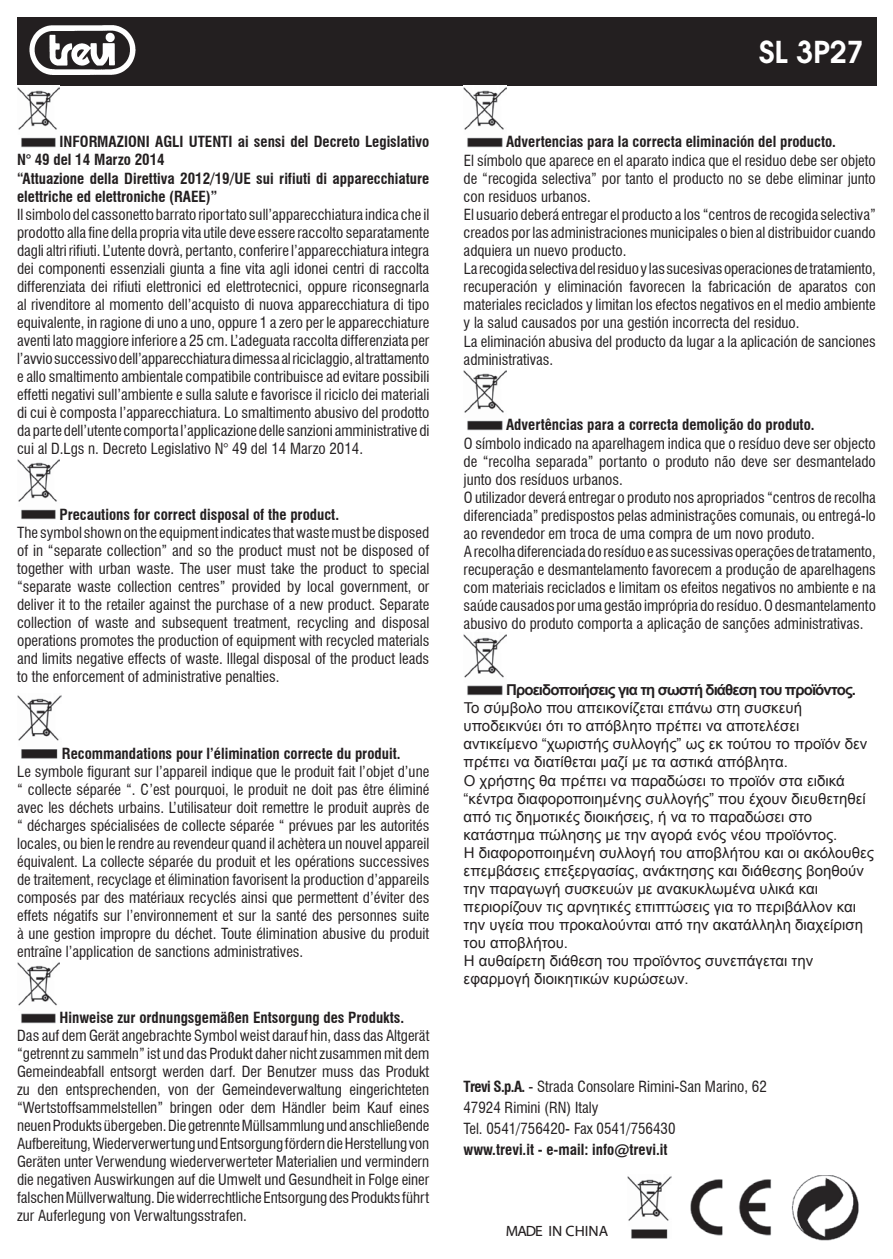
<style>
.page{position:relative;width:893px;height:1259px;background:#fff}
.page>*{position:absolute;margin:0;border:0;box-sizing:border-box;transform-origin:0 0}
.t1{font:600 30px "Avant Garde";color:#fff}
.t2{font:condensed 15px/18px "Swiss 721 BT";color:#231f20;text-align:justify}
.t3{font:15px/18px "Arial Greek";color:#231f20}
.t4{font:700 condensed 15px/18px "Swiss 721 BT";color:#231f20}
.t5{font:700 15px "Arial Greek";letter-spacing:-.06em;color:#231f20}
.t6{font:15px "Myriad Web";color:#231f20}
.s1{font-weight:700}
</style>
<div class="page">
<div style="left:17px;top:17px;width:859px;height:68px;background:#231f20"></div>
<img style="left:30px;top:26px;width:106px;height:48px">
<img style="left:792px;top:1176px;width:67px;height:64px">
<img style="left:691px;top:1179px;width:81px;height:57px">
<img style="left:627px;top:1176px;width:45px;height:63px">
<img style="left:17px;top:87px;width:43px;height:60px">
<img style="left:17px;top:459px;width:43px;height:61px">
<img style="left:17px;top:695px;width:45px;height:64px">
<img style="left:17px;top:962px;width:43px;height:61px">
<img style="left:464px;top:87px;width:42px;height:60px">
<img style="left:464px;top:370px;width:42px;height:60px">
<img style="left:464px;top:634px;width:42px;height:61px">
<p class="t4" style="left:17px;top:133px;width:414px;text-indent:42px">INFORMAZIONI AGLI UTENTI ai sensi del Decreto Legislativo N° 49 del 14 Marzo 2014<br>“Attuazione della Direttiva 2012/19/UE sui rifiuti di apparecchiature elettriche ed elettroniche (RAEE)”</p>
<p class="t2" style="left:17px;top:206px;width:414px">Il simbolo del cassonetto barrato riportato sull’apparecchiatura indica che il prodotto alla fine della propria vita utile deve essere raccolto separatamente dagli altri rifiuti. L’utente dovrà, pertanto, conferire l’apparecchiatura integra dei componenti essenziali giunta a fine vita agli idonei centri di raccolta differenziata dei rifiuti elettronici ed elettrotecnici, oppure riconsegnarla al rivenditore al momento dell’acquisto di nuova apparecchiatura di tipo equivalente, in ragione di uno a uno, oppure 1 a zero per le apparecchiature aventi lato maggiore inferiore a 25 cm. L’adeguata raccolta differenziata per l’avvio successivo dell’apparecchiatura dimessa al riciclaggio, al trattamento e allo smaltimento ambientale compatibile contribuisce ad evitare possibili effetti negativi sull’ambiente e sulla salute e favorisce il riciclo dei materiali di cui è composta l’apparecchiatura. Lo smaltimento abusivo del prodotto da parte dell’utente comporta l’applicazione delle sanzioni amministrative di cui al D.Lgs n. Decreto Legislativo N° 49 del 14 Marzo 2014.</p>
<p class="t4" style="left:60px;top:505px;width:281px">Precautions for correct disposal of the product.</p>
<p class="t2" style="left:17px;top:524px;width:414px">The symbol shown on the equipment indicates that waste must be disposed of in “separate collection” and so the product must not be disposed of together with urban waste. The user must take the product to special “separate waste collection centres” provided by local government, or deliver it to the retailer against the purchase of a new product. Separate collection of waste and subsequent treatment, recycling and disposal operations promotes the production of equipment with recycled materials and limits negative effects of waste. Illegal disposal of the product leads to the enforcement of administrative penalties.</p>
<p class="t4" style="left:62px;top:744px;width:340px">Recommandations pour l’élimination correcte du produit.</p>
<p class="t2" style="left:17px;top:763px;width:414px">Le symbole figurant sur l’appareil indique que le produit fait l’objet d’une “ collecte séparée “. C’est pourquoi, le produit ne doit pas être éliminé avec les déchets urbains. L’utilisateur doit remettre le produit auprès de “ décharges spécialisées de collecte séparée “ prévues par les autorités locales, ou bien le rendre au revendeur quand il achètera un nouvel appareil équivalent. La collecte séparée du produit et les opérations successives de traitement, recyclage et élimination favorisent la production d’appareils composés par des matériaux recyclés ainsi que permettent d’éviter des effets négatifs sur l’environnement et sur la santé des personnes suite à une gestion impropre du déchet. Toute élimination abusive du produit entraîne l’application de sanctions administratives.</p>
<p class="t4" style="left:60px;top:1008px;width:346px">Hinweise zur ordnungsgemäßen Entsorgung des Produkts.</p>
<p class="t2" style="left:17px;top:1027px;width:414px">Das auf dem Gerät angebrachte Symbol weist darauf hin, dass das Altgerät “getrennt zu sammeln” ist und das Produkt daher nicht zusammen mit dem Gemeindeabfall entsorgt werden darf. Der Benutzer muss das Produkt zu den entsprechenden, von der Gemeindeverwaltung eingerichteten “Wertstoffsammelstellen” bringen oder dem Händler beim Kauf eines neuen Produkts übergeben. Die getrennte Müllsammlung und anschließende Aufbereitung, Wiederverwertung und Entsorgung fördern die Herstellung von Geräten unter Verwendung wiederverwerteter Materialien und vermindern die negativen Auswirkungen auf die Umwelt und Gesundheit in Folge einer falschen Müllverwaltung. Die widerrechtliche Entsorgung des Produkts führt zur Auferlegung von Verwaltungsstrafen.</p>
<h1 class="t1" style="left:759px;top:33px;width:106px">SL 3P27</h1>
<p class="t4" style="left:506px;top:133px;width:331px">Advertencias para la correcta eliminación del producto.</p>
<p class="t2" style="left:464px;top:151px;width:414px;text-align:left">El símbolo que aparece en el aparato indica que el residuo debe ser objeto de “recogida selectiva” por tanto el producto no se debe eliminar junto con residuos urbanos.<br>El usuario deberá entregar el producto a los “centros de recogida selectiva” creados por las administraciones municipales o bien al distribuidor cuando adquiera un nuevo producto.<br>La recogida selectiva del residuo y las sucesivas operaciones de tratamiento, recuperación y eliminación favorecen la fabricación de aparatos con materiales reciclados y limitan los efectos negativos en el medio ambiente y la salud causados por una gestión incorrecta del residuo.<br>La eliminación abusiva del producto da lugar a la aplicación de sanciones administrativas.</p>
<p class="t4" style="left:506px;top:416px;width:310px">Advertências para a correcta demolição do produto.</p>
<p class="t2" style="left:464px;top:434px;width:414px;text-align:left">O símbolo indicado na aparelhagem indica que o resíduo deve ser objecto de “recolha separada” portanto o produto não deve ser desmantelado junto dos resíduos urbanos.<br>O utilizador deverá entregar o produto nos apropriados “centros de recolha diferenciada” predispostos pelas administrações comunais, ou entregá-lo ao revendedor em troca de uma compra de um novo produto.<br>A recolha diferenciada do resíduo e as sucessivas operações de tratamento, recuperação e desmantelamento favorecem a produção de aparelhagens com materiais reciclados e limitam os efeitos negativos no ambiente e na saúde causados por uma gestão imprópria do resíduo. O desmantelamento abusivo do produto comporta a aplicação de sanções administrativas.</p>
<p class="t5" style="left:506px;top:680px;width:352px">Προειδοποιήσεις για τη σωστή διάθεση του προϊόντος.</p>
<p class="t3" style="left:464px;top:699px;width:412px">Το σύμβολο που απεικονίζεται επάνω στη συσκευή υποδεικνύει ότι το απόβλητο πρέπει να αποτελέσει αντικείμενο “χωριστής συλλογής” ως εκ τούτου το προϊόν δεν πρέπει να διατίθεται μαζί με τα αστικά απόβλητα.<br>Ο χρήστης θα πρέπει να παραδώσει το προϊόν στα ειδικά “κέντρα διαφοροποιημένης συλλογής” που έχουν διευθετηθεί από τις δημοτικές διοικήσεις, ή να το παραδώσει στο κατάστημα πώλησης με την αγορά ενός νέου προϊόντος.<br>Η διαφοροποιημένη συλλογή του αποβλήτου και οι ακόλουθες επεμβάσεις επεξεργασίας, ανάκτησης και διάθεσης βοηθούν την παραγωγή συσκευών με ανακυκλωμένα υλικά και περιορίζουν τις αρνητικές επιπτώσεις για το περιβάλλον και την υγεία που προκαλούνται από την ακατάλληλη διαχείριση του αποβλήτου.<br>Η αυθαίρετη διάθεση του προϊόντος συνεπάγεται την εφαρμογή διοικητικών κυρώσεων.</p>
<p class="t2" style="left:463px;top:1076px;width:305px;line-height:21px;text-align:left"><span class="s1">Trevi S.p.A.</span> - Strada Consolare Rimini-San Marino, 62<br>47924 Rimini (RN) Italy<br>Tel. 0541/756420- Fax 0541/756430</p>
<p class="t4" style="left:463px;top:1140px;width:205px">www.trevi.it - e-mail: info@trevi.it</p>
<p class="t6" style="left:506px;top:1222px;width:104px">MADE IN CHINA</p>
</div>
